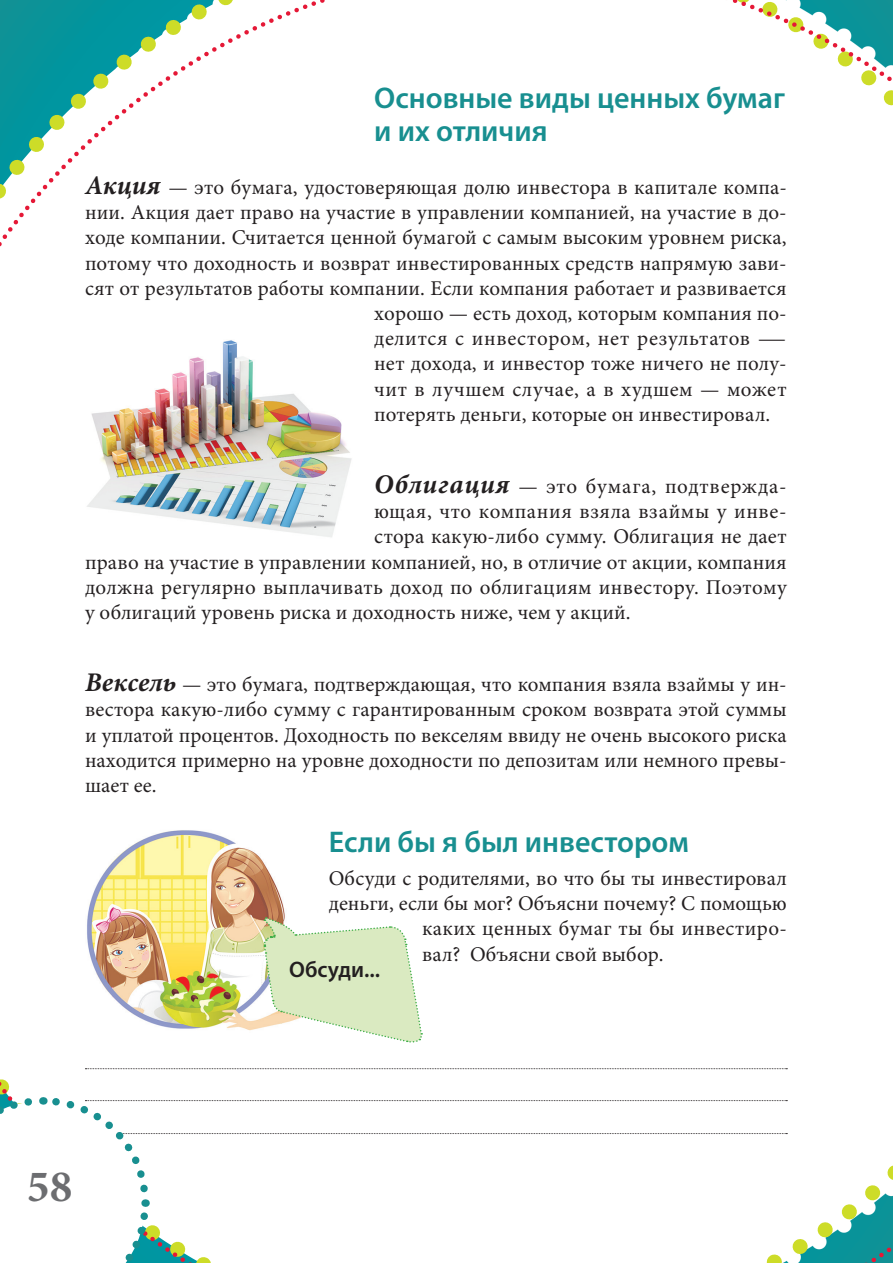
<style>
.page{position:relative;width:893px;height:1263px;background:#fff}
.page>*{position:absolute;margin:0;border:0;box-sizing:border-box;transform-origin:0 0}
.t1{font:700 45px "Minion Pro";color:#6c6d70}
.t2{font:600 30px/33px "Myriad Pro";color:#188f90}
.t3{font:600 22.5px "Myriad Pro";color:#231f20}
.t4{font:21px/25.2px "Minion Pro";letter-spacing:.005em;color:#231f20;text-align:justify}
.t5{font:21px "Minion Pro";letter-spacing:.03em;color:#231f20}
.t6{font:21px "Minion Pro";letter-spacing:.04em;color:#231f20}
.s1{font-weight:700;font-style:italic;font-size:27px}
</style>
<div class="page">
<svg style="left:534px;top:1068px;width:359px;height:195px"></svg>
<svg style="left:732px;top:0;width:161px;height:106px"></svg>
<svg style="left:0;top:0;width:325px;height:247px"></svg>
<svg style="left:85px;top:1068px;width:702px;height:1px"></svg>
<svg style="left:0;top:1093px;width:787px;height:170px"></svg>
<img style="left:87px;top:340px;width:265px;height:197px">
<img style="left:87px;top:830px;width:198px;height:201px">
<svg style="left:262px;top:916px;width:161px;height:127px"></svg>
<h2 class="t2" style="left:374px;top:80px;width:412px">Основные виды ценных бумаг и их отличия</h2>
<p class="t4" style="left:85px;top:175px;width:703px"><span class="s1">Акция</span> — это бумага, удостоверяющая долю инвестора в капитале компа-</p>
<p class="t4" style="left:85px;top:200px;width:703px">нии. Акция дает право на участие в управлении компанией, на участие в до-</p>
<p class="t4" style="left:85px;top:225px;width:703px">ходе компании. Считается ценной бумагой с самым высоким уровнем риска,</p>
<p class="t4" style="left:85px;top:250px;width:703px">потому что доходность и возврат инвестированных средств напрямую зави-</p>
<p class="t4" style="left:85px;top:276px;width:703px">сят от результатов работы компании. Если компания работает и развивается</p>
<p class="t4" style="left:374px;top:301px;width:414px">хорошо — есть доход, которым компания по-</p>
<p class="t5" style="left:374px;top:324px;width:414px">делится с инвестором, нет результатов —</p>
<p class="t4" style="left:374px;top:351px;width:414px">нет дохода, и инвестор тоже ничего не полу-</p>
<p class="t5" style="left:374px;top:375px;width:414px">чит в лучшем случае, а в худшем — может</p>
<p class="t4" style="left:374px;top:402px;width:398px">потерять деньги, которые он инвестировал.</p>
<p class="t6" style="left:374px;top:472px;width:414px"><span class="s1">Облигация</span> — это бумага, подтвержда-</p>
<p class="t5" style="left:374px;top:497px;width:414px">ющая, что компания взяла взаймы у инве-</p>
<p class="t4" style="left:374px;top:524px;width:414px">стора какую-либо сумму. Облигация не дает</p>
<p class="t4" style="left:85px;top:549px;width:703px">право на участие в управлении компанией, но, в отличие от акции, компания</p>
<p class="t4" style="left:85px;top:575px;width:703px">должна регулярно выплачивать доход по облигациям инвестору. Поэтому</p>
<p class="t4" style="left:85px;top:600px;width:547px">у облигаций уровень риска и доходность ниже, чем у акций.</p>
<p class="t4" style="left:85px;top:672px;width:703px"><span class="s1">Вексель</span> — это бумага, подтверждающая, что компания взяла взаймы у ин&shy;вестора какую-либо сумму с гарантированным сроком возврата этой суммы и уплатой процентов. Доходность по векселям ввиду не очень высокого риска находится примерно на уровне доходности по депозитам или немного превы&shy;шает ее.</p>
<h2 class="t2" style="left:329px;top:825px;width:361px">Если бы я был инвестором</h2>
<p class="t4" style="left:329px;top:866px;width:459px">Обсуди с родителями, во что бы ты инвестировал</p>
<p class="t4" style="left:329px;top:891px;width:459px">деньги, если бы мог? Объясни почему? С помощью</p>
<p class="t4" style="left:422px;top:916px;width:366px">каких ценных бумаг ты бы инвестиро-</p>
<p class="t4" style="left:422px;top:941px;width:243px">вал? Объясни свой выбор.</p>
<p class="t3" style="left:289px;top:955px;width:93px">Обсуди...</p>
<h1 class="t1" style="left:27px;top:1155px;width:46px">58</h1>
</div>
